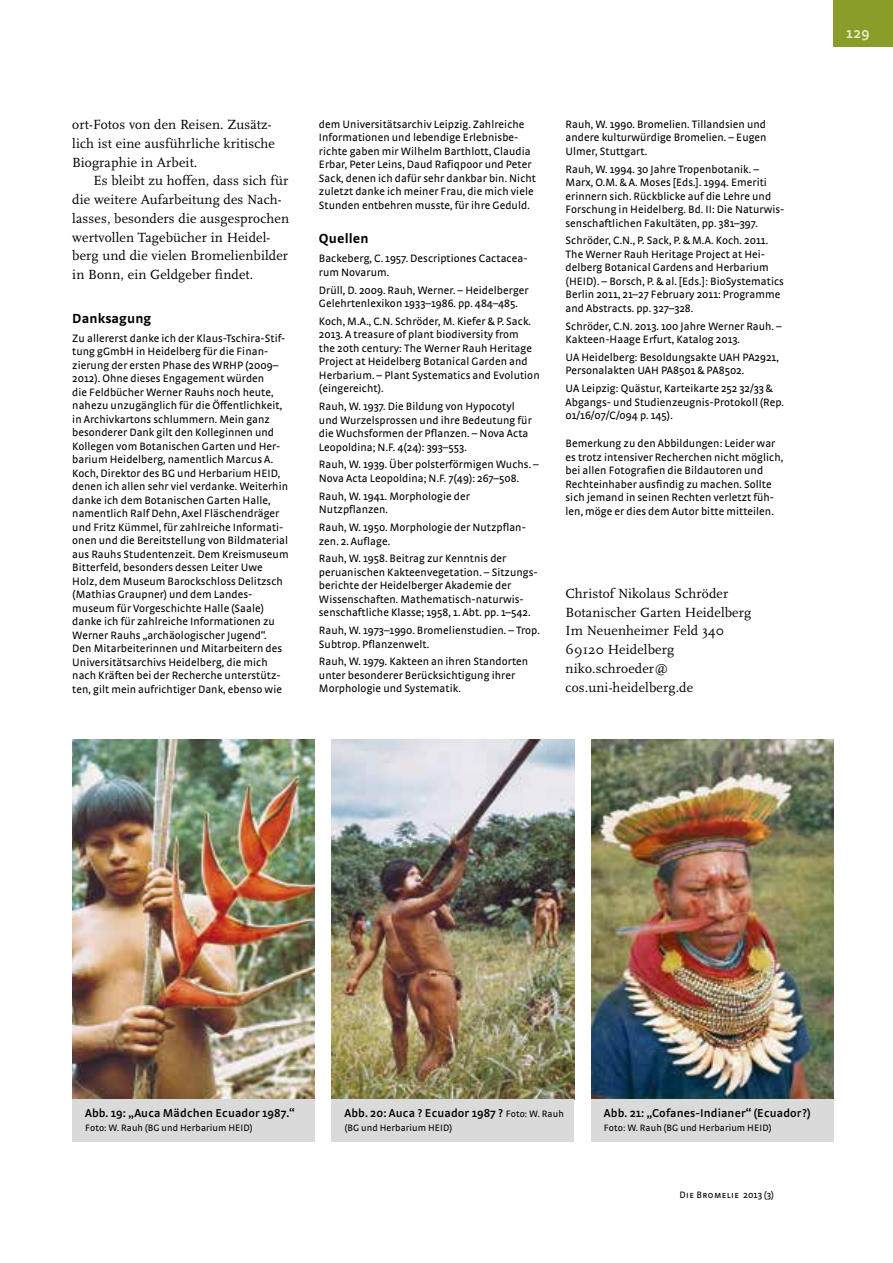
<style>
.page{position:relative;width:893px;height:1263px;background:#fff}
.page>*{position:absolute;margin:0;border:0;box-sizing:border-box;transform-origin:0 0}
.t1{font:600 15px "Strada OT";color:#e7eec6}
.t2{font:13.8px/18.8px "Scala OT";letter-spacing:.01em;color:#000}
.t3{font:700 13.8px "Strada OT";letter-spacing:.01em;color:#000}
.t4{font:600 12px "Strada OT";letter-spacing:.01em;color:#000}
.t5{font:11.25px/13.5px "Strada OT";letter-spacing:.005em;color:#000}
.t6{font:9.75px "Strada OT";letter-spacing:.01em;color:#000}
.t7{font:9.75px "Strada OT";letter-spacing:.04em;color:#000}
.s1{font-weight:400;font-size:9.75px}
</style>
<div class="page">
<img style="left:72px;top:740px;width:243px;height:359px">
<img style="left:332px;top:740px;width:242px;height:359px">
<img style="left:591px;top:740px;width:242px;height:359px">
<div style="left:72px;top:1099px;width:243px;height:43px;background:#dadada"></div>
<div style="left:332px;top:1099px;width:242px;height:43px;background:#dadada"></div>
<div style="left:591px;top:1099px;width:242px;height:43px;background:#dadada"></div>
<div style="left:833px;top:0;width:60px;height:47px;background:#899d28"></div>
<p class="t2" style="left:72px;top:115px;width:204px">ort-Fotos von den Reisen. Zusätz&shy;lich ist eine ausführliche kritische<br>Biographie in Arbeit.</p>
<p class="t2" style="left:72px;top:172px;width:218px;text-indent:21px">Es bleibt zu hoffen, dass sich für die weitere Aufarbeitung des Nach&shy;lasses, besonders die ausgesprochen wertvollen Tagebücher in Heidel&shy;berg und die vielen Bromelienbilder in Bonn, ein Geldgeber findet.</p>
<p class="t3" style="left:72px;top:310px;width:81px">Danksagung</p>
<p class="t5" style="left:72px;top:331px;width:218px">Zu allererst danke ich der Klaus-Tschira-Stif&shy;tung gGmbH in Heidelberg für die Finan&shy;zierung der ersten Phase des WRHP (2009– 2012). Ohne dieses Engagement würden<br>die Feldbücher Werner Rauhs noch heute, nahezu unzugänglich für die Öffentlichkeit, in Archivkartons schlummern. Mein ganz besonderer Dank gilt den Kolleginnen und Kollegen vom Botanischen Garten und Her&shy;barium Heidelberg, namentlich Marcus A.<br>Koch, Direktor des BG und Herbarium HEID, denen ich allen sehr viel verdanke. Weiterhin danke ich dem Botanischen Garten Halle, namentlich Ralf Dehn, Axel Fläschendräger und Fritz Kümmel, für zahlreiche Informati&shy;onen und die Bereitstellung von Bildmaterial aus Rauhs Studentenzeit. Dem Kreismuseum Bitterfeld, besonders dessen Leiter Uwe Holz, dem Museum Barockschloss Delitzsch (Mathias Graupner) und dem Landes&shy;museum für Vorgeschichte Halle (Saale) danke ich für zahlreiche Informationen zu Werner Rauhs „archäologischer Jugend“.<br>Den Mitarbeiterinnen und Mitarbeitern des Universitätsarchivs Heidelberg, die mich nach Kräften bei der Recherche unterstütz&shy;ten, gilt mein aufrichtiger Dank, ebenso wie</p>
<p class="t5" style="left:319px;top:117px;width:219px">dem Universitätsarchiv Leipzig. Zahlreiche Informationen und lebendige Erlebnisbe&shy;richte gaben mir Wilhelm Barthlott, Claudia Erbar, Peter Leins, Daud Rafiqpoor und Peter Sack, denen ich dafür sehr dankbar bin. Nicht zuletzt danke ich meiner Frau, die mich viele Stunden entbehren musste, für ihre Geduld.</p>
<p class="t3" style="left:319px;top:230px;width:51px">Quellen</p>
<p class="t5" style="left:319px;top:252px;width:210px">Backeberg, C. 1957. Descriptiones Cactacea&shy;rum Novarum.</p>
<p class="t5" style="left:319px;top:283px;width:211px">Drüll, D. 2009. Rauh, Werner. – Heidelberger<br>Gelehrtenlexikon 1933–1986. pp. 484–485.</p>
<p class="t5" style="left:319px;top:314px;width:222px">Koch, M.A., C.N. Schröder, M. Kiefer &amp; P. Sack.<br>2013. A treasure of plant biodiversity from<br>the 20th century: The Werner Rauh Heritage Project at Heidelberg Botanical Garden and Herbarium. – Plant Systematics and Evolution (eingereicht).</p>
<p class="t5" style="left:319px;top:400px;width:214px">Rauh, W. 1937. Die Bildung von Hypocotyl und Wurzelsprossen und ihre Bedeutung für die Wuchsformen der Pflanzen. – Nova Acta Leopoldina; N.F. 4(24): 393–553.</p>
<p class="t5" style="left:319px;top:458px;width:221px">Rauh, W. 1939. Über polsterförmigen Wuchs. –<br>Nova Acta Leopoldina; N.F. 7(49): 267–508.</p>
<p class="t5" style="left:319px;top:489px;width:152px">Rauh, W. 1941. Morphologie der<br>Nutzpflanzen.</p>
<p class="t5" style="left:319px;top:521px;width:209px">Rauh, W. 1950. Morphologie der Nutzpflan&shy;zen. 2. Auflage.</p>
<p class="t5" style="left:319px;top:552px;width:220px">Rauh, W. 1958. Beitrag zur Kenntnis der peruanischen Kakteenvegetation. – Sitzungs&shy;berichte der Heidelberger Akademie der Wissenschaften. Mathematisch-naturwis&shy;senschaftliche Klasse; 1958, 1. Abt. pp. 1–542.</p>
<p class="t5" style="left:319px;top:624px;width:222px">Rauh, W. 1973–1990. Bromelienstudien. – Trop.<br>Subtrop. Pflanzenwelt.</p>
<p class="t5" style="left:319px;top:655px;width:211px">Rauh, W. 1979. Kakteen an ihren Standorten unter besonderer Berücksichtigung ihrer<br>Morphologie und Systematik.</p>
<p class="t5" style="left:566px;top:117px;width:203px;text-align:justify">Rauh, W. 1990. Bromelien. Tillandsien und andere kulturwürdige Bromelien. – Eugen Ulmer, Stuttgart.</p>
<p class="t5" style="left:566px;top:162px;width:220px">Rauh, W. 1994. 30 Jahre Tropenbotanik. – Marx, O.M. &amp; A. Moses [Eds.]. 1994. Emeriti erinnern sich. Rückblicke auf die Lehre und Forschung in Heidelberg. Bd. II: Die Naturwis&shy;senschaftlichen Fakultäten, pp. 381–397.</p>
<p class="t5" style="left:566px;top:234px;width:220px">Schröder, C.N., P. Sack, P. &amp; M.A. Koch. 2011.<br>The Werner Rauh Heritage Project at Hei&shy;delberg Botanical Gardens and Herbarium (HEID). – Borsch, P. &amp; al. [Eds.]: BioSystematics Berlin 2011, 21–27 February 2011: Programme and Abstracts. pp. 327–328.</p>
<p class="t5" style="left:566px;top:319px;width:218px">Schröder, C.N. 2013. 100 Jahre Werner Rauh. –<br>Kakteen-Haage Erfurt, Katalog 2013.</p>
<p class="t5" style="left:566px;top:350px;width:215px">UA Heidelberg: Besoldungsakte UAH PA2921,<br>Personalakten UAH PA8501 &amp; PA8502.</p>
<p class="t5" style="left:566px;top:382px;width:220px">UA Leipzig: Quästur, Karteikarte 252 32/33 &amp;<br>Abgangs- und Studienzeugnis-Protokoll (Rep.<br>01/16/07/C/094 p. 145).</p>
<p class="t5" style="left:566px;top:437px;width:219px">Bemerkung zu den Abbildungen: Leider war es trotz intensiver Recherchen nicht möglich, bei allen Fotografien die Bildautoren und Rechteinhaber ausfindig zu machen. Sollte sich jemand in seinen Rechten verletzt füh&shy;len, möge er dies dem Autor bitte mitteilen.</p>
<p class="t2" style="left:566px;top:584px;width:187px">Christof Nikolaus Schröder<br>Botanischer Garten Heidelberg<br>Im Neuenheimer Feld 340<br>69120 Heidelberg niko.schroeder@ cos.uni-heidelberg.de</p>
<h1 class="t1" style="left:846px;top:25px;width:25px">129</h1>
<p class="t4" style="left:85px;top:1106px;width:211px">Abb. 19: „Auca Mädchen Ecuador 1987.“</p>
<p class="t6" style="left:85px;top:1122px;width:169px">Foto: W. Rauh (BG und Herbarium HEID)</p>
<p class="t4" style="left:344px;top:1106px;width:221px">Abb. 20: Auca ? Ecuador 1987 ? <span class="s1">Foto: W. Rauh</span></p>
<p class="t6" style="left:344px;top:1122px;width:110px">(BG und Herbarium HEID)</p>
<p class="t4" style="left:604px;top:1106px;width:209px">Abb. 21: „Cofanes-Indianer“ (Ecuador?)</p>
<p class="t6" style="left:604px;top:1122px;width:169px">Foto: W. Rauh (BG und Herbarium HEID)</p>
<p class="t7" style="left:679px;top:1189px;width:96px">Die Bromelie 2013 (3)</p>
</div>
